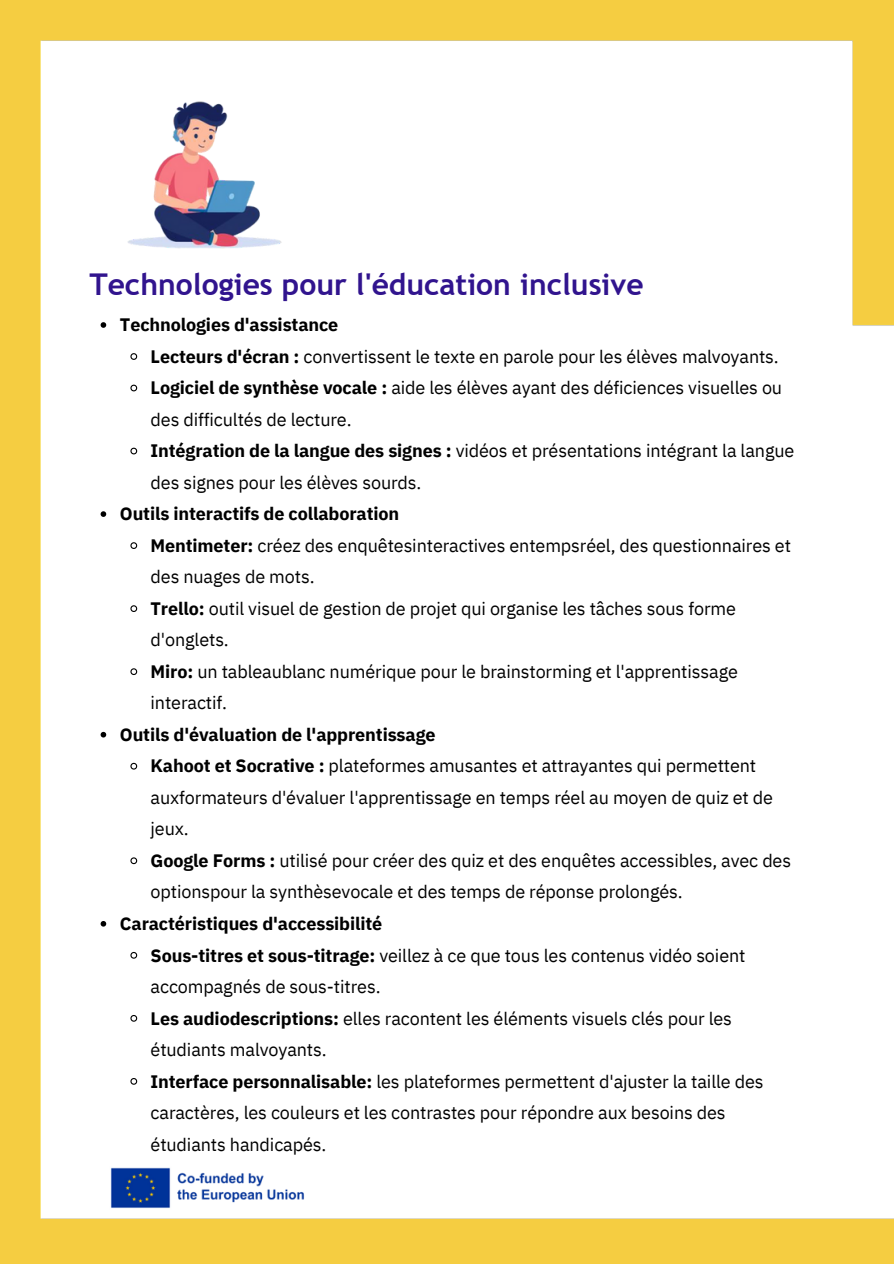
<style>
.page{position:relative;width:894px;height:1264px;background:#fff}
.page>*{position:absolute;margin:0;border:0;box-sizing:border-box;transform-origin:0 0}
.t1{font:700 30px "Trebuchet MS";color:#31148e}
.t2{font:18px/31.5px "IBM Plex Sans";letter-spacing:-.005em;color:#000}
.t3{font:700 18px "IBM Plex Sans";letter-spacing:-.005em;color:#000}
.s1{font-weight:700}
</style>
<div class="page">
<img style="left:0;top:0;width:893px;height:1263px">
<img style="left:108px;top:1164px;width:204px;height:45px">
<img style="left:108px;top:79px;width:192px;height:192px">
<svg style="left:101px;top:322px;width:5px;height:6px"></svg>
<svg style="left:129px;top:352px;width:9px;height:9px"></svg>
<svg style="left:129px;top:384px;width:9px;height:8px"></svg>
<svg style="left:129px;top:447px;width:9px;height:8px"></svg>
<svg style="left:101px;top:511px;width:5px;height:6px"></svg>
<svg style="left:129px;top:541px;width:9px;height:9px"></svg>
<svg style="left:129px;top:604px;width:9px;height:9px"></svg>
<svg style="left:129px;top:667px;width:9px;height:9px"></svg>
<svg style="left:101px;top:732px;width:5px;height:5px"></svg>
<svg style="left:129px;top:762px;width:9px;height:8px"></svg>
<svg style="left:129px;top:856px;width:9px;height:9px"></svg>
<svg style="left:101px;top:921px;width:5px;height:5px"></svg>
<svg style="left:129px;top:951px;width:9px;height:8px"></svg>
<svg style="left:129px;top:1014px;width:9px;height:8px"></svg>
<svg style="left:129px;top:1077px;width:9px;height:8px"></svg>
<p class="t1" style="left:89px;top:267px;width:555px">Technologies pour l'éducation inclusive</p>
<p class="t3" style="left:120px;top:313px;width:220px">Technologies d'assistance</p>
<p class="t2" style="left:150px;top:340px;width:629px"><span class="s1">Lecteurs d'écran :</span> convertissent le texte en parole pour les élèves malvoyants.</p>
<p class="t2" style="left:150px;top:372px;width:633px"><span class="s1">Logiciel de synthèse vocale :</span> aide les élèves ayant des déficiences visuelles ou des difficultés de lecture.</p>
<p class="t2" style="left:150px;top:435px;width:645px"><span class="s1">Intégration de la langue des signes :</span> vidéos et présentations intégrant la langue des signes pour les élèves sourds.</p>
<p class="t3" style="left:120px;top:502px;width:281px">Outils interactifs de collaboration</p>
<p class="t2" style="left:150px;top:529px;width:641px"><span class="s1">Mentimeter:</span> créez des enquêtesinteractives entempsréel, des questionnaires et des nuages de mots.</p>
<p class="t2" style="left:150px;top:592px;width:587px"><span class="s1">Trello:</span> outil visuel de gestion de projet qui organise les tâches sous forme d'onglets.</p>
<p class="t2" style="left:150px;top:655px;width:588px"><span class="s1">Miro:</span> un tableaublanc numérique pour le brainstorming et l'apprentissage interactif.</p>
<p class="t3" style="left:120px;top:722px;width:317px">Outils d'évaluation de l'apprentissage</p>
<p class="t2" style="left:150px;top:750px;width:624px"><span class="s1">Kahoot et Socrative :</span> plateformes amusantes et attrayantes qui permettent auxformateurs d'évaluer l'apprentissage en temps réel au moyen de quiz et de jeux.</p>
<p class="t2" style="left:150px;top:844px;width:642px"><span class="s1">Google Forms :</span> utilisé pour créer des quiz et des enquêtes accessibles, avec des optionspour la synthèsevocale et des temps de réponse prolongés.</p>
<p class="t3" style="left:120px;top:911px;width:264px">Caractéristiques d'accessibilité</p>
<p class="t2" style="left:150px;top:939px;width:596px"><span class="s1">Sous-titres et sous-titrage:</span> veillez à ce que tous les contenus vidéo soient accompagnés de sous-titres.</p>
<p class="t2" style="left:150px;top:1002px;width:582px"><span class="s1">Les audiodescriptions:</span> elles racontent les éléments visuels clés pour les étudiants malvoyants.</p>
<p class="t2" style="left:150px;top:1065px;width:614px"><span class="s1">Interface personnalisable:</span> les plateformes permettent d'ajuster la taille des caractères, les couleurs et les contrastes pour répondre aux besoins des étudiants handicapés.</p>
</div>
